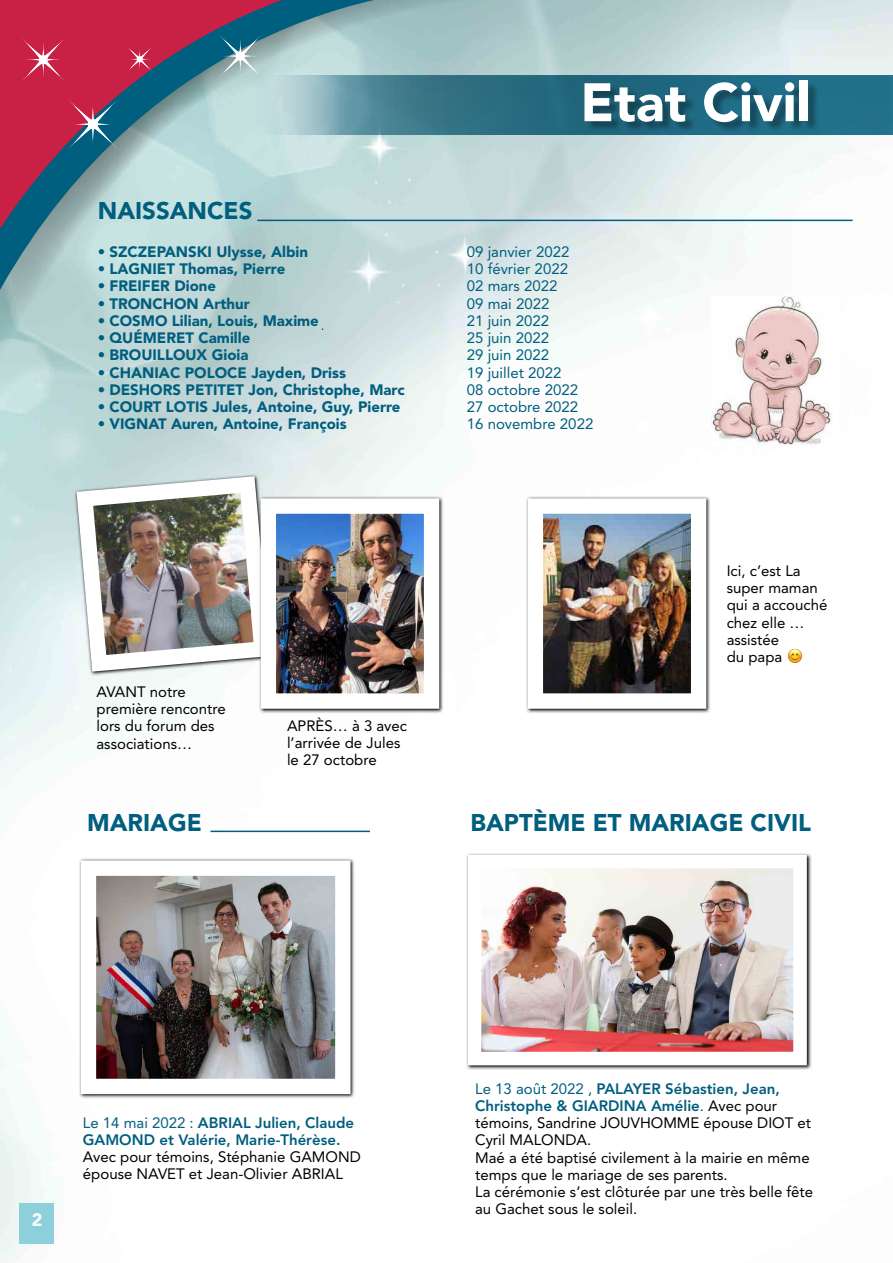
<style>
.page{position:relative;width:893px;height:1263px;background:#fff}
.page>*{position:absolute;margin:0;border:0;box-sizing:border-box;transform-origin:0 0}
.t1{font:900 53.55px "Avenir";color:#fff}
.t2{font:900 24px "Avenir";color:#005e7e}
.t3{font:900 18px "Avenir";color:#fbfbfb}
.t4{font:15px/17.2px "Avenir";color:#000}
.t5{font:900 15px "Avenir";color:#005e7e}
.t6{font:15px "Avenir";color:#005e7e}
.t7{font:800 15px/17.2px "Avenir";color:#005e7e}
.s1{font-weight:400}
.s2{color:#005e7e}
.s3{font-weight:800;color:#005e7e}
</style>
<div class="page">
<svg style="left:0;top:0;width:555px;height:427px"></svg>
<svg style="left:0;top:0;width:492px;height:341px;background:#c2d7d8"></svg>
<svg style="left:0;top:0;width:467px;height:321px;background:#abaab3"></svg>
<div style="left:20px;top:1204px;width:34px;height:34px;background:#8dd0db"></div>
<div style="left:20px;top:1209px;width:34px;height:34px;background:#8dd0db"></div>
<svg style="left:126px;top:46px;width:27px;height:27px"></svg>
<svg style="left:21px;top:38px;width:44px;height:44px;background:#ce3b5a"></svg>
<svg style="left:218px;top:34px;width:44px;height:44px;background:#6d9ca7"></svg>
<svg style="left:68px;top:99px;width:50px;height:50px;background:#695c79"></svg>
<hr style="left:210px;top:831px;width:160px;height:1px;background:#005e7e">
<svg style="left:79px;top:858px;width:276px;height:240px"></svg>
<img style="left:97px;top:876px;width:238px;height:202px">
<img style="left:68px;top:468px;width:210px;height:212px">
<svg style="left:259px;top:496px;width:185px;height:217px"></svg>
<img style="left:277px;top:514px;width:146px;height:179px">
<svg style="left:526px;top:496px;width:185px;height:217px"></svg>
<img style="left:544px;top:514px;width:146px;height:179px">
<svg style="left:466px;top:852px;width:345px;height:218px"></svg>
<img style="left:483px;top:870px;width:309px;height:180px">
<div style="left:468px;top:855px;width:339px;height:210px;border:14px solid #fff"></div>
<svg style="left:225px;top:75px;width:668px;height:60px;background:#508a9a"></svg>
<div style="left:586px;top:82px;width:233px;height:52px;background:#000;opacity:.33"></div>
<hr style="left:257px;top:220px;width:596px;height:1px;background:#005e7e">
<img style="left:711px;top:296px;width:122px;height:150px">
<h1 class="t1" style="left:580px;top:70px;width:232px">Etat Civil</h1>
<h2 class="t2" style="left:98px;top:196px;width:156px">NAISSANCES</h2>
<p class="t5" style="left:98px;top:242px;width:212px"><span class="s1">•</span> SZCZEPANSKI Ulysse, Albin</p>
<p class="t6" style="left:467px;top:243px;width:104px">09 janvier 2022</p>
<p class="t5" style="left:98px;top:260px;width:189px"><span class="s1">•</span> LAGNIET Thomas, Pierre</p>
<p class="t6" style="left:467px;top:260px;width:103px">10 février 2022</p>
<p class="t5" style="left:98px;top:277px;width:120px"><span class="s1">•</span> FREIFER Dione</p>
<p class="t6" style="left:467px;top:277px;width:92px">02 mars 2022</p>
<p class="t5" style="left:98px;top:294px;width:154px"><span class="s1">•</span> TRONCHON Arthur</p>
<p class="t6" style="left:467px;top:295px;width:84px">09 mai 2022</p>
<p class="t5" style="left:98px;top:311px;width:223px"><span class="s1">•</span> COSMO Lilian, Louis, Maxime</p>
<p class="t6" style="left:467px;top:312px;width:84px">21 juin 2022</p>
<p class="t5" style="left:98px;top:329px;width:154px"><span class="s1">•</span> QUÉMERET Camille</p>
<p class="t6" style="left:467px;top:329px;width:84px">25 juin 2022</p>
<p class="t5" style="left:98px;top:346px;width:152px"><span class="s1">•</span> BROUILLOUX Gioia</p>
<p class="t6" style="left:467px;top:346px;width:84px">29 juin 2022</p>
<p class="t5" style="left:98px;top:363px;width:250px"><span class="s1">•</span> CHANIAC POLOCE Jayden, Driss</p>
<p class="t6" style="left:467px;top:364px;width:96px">19 juillet 2022</p>
<p class="t5" style="left:98px;top:380px;width:308px"><span class="s1">•</span> DESHORS PETITET Jon, Christophe, Marc</p>
<p class="t6" style="left:467px;top:381px;width:113px">08 octobre 2022</p>
<p class="t5" style="left:98px;top:398px;width:304px"><span class="s1">•</span> COURT LOTIS Jules, Antoine, Guy, Pierre</p>
<p class="t6" style="left:467px;top:398px;width:113px">27 octobre 2022</p>
<p class="t5" style="left:98px;top:415px;width:250px"><span class="s1">•</span> VIGNAT Auren, Antoine, François</p>
<p class="t6" style="left:467px;top:415px;width:128px">16 novembre 2022</p>
<p class="t4" style="left:97px;top:683px;width:131px">AVANT notre première rencontre lors du forum des associations…</p>
<p class="t4" style="left:287px;top:717px;width:122px">APRÈS… à 3 avec l’arrivée de Jules le 27 octobre</p>
<p class="t4" style="left:727px;top:562px;width:102px">Ici, c’est La super maman qui a accouché chez elle … assistée<br>du papa</p>
<h2 class="t2" style="left:87px;top:808px;width:116px">MARIAGE</h2>
<h2 class="t2" style="left:471px;top:808px;width:342px">BAPTÈME ET MARIAGE CIVIL</h2>
<p class="t3" style="left:32px;top:1209px;width:12px">2</p>
<p class="t7" style="left:83px;top:1114px;width:273px"><span class="s1">Le 14 mai 2022 :</span> ABRIAL Julien, Claude<br>GAMOND et Valérie, Marie-Thérèse.</p>
<p class="t4" style="left:83px;top:1148px;width:279px">Avec pour témoins, Stéphanie GAMOND épouse NAVET et Jean-Olivier ABRIAL</p>
<p class="t4" style="left:475px;top:1080px;width:339px"><span class="s2">Le 13 août 2022 ,</span> <span class="s3">PALAYER Sébastien, Jean, Christophe &amp; GIARDINA Amélie</span><span class="s2">.</span> Avec pour témoins, Sandrine JOUVHOMME épouse DIOT et Cyril MALONDA.<br>Maé a été baptisé civilement à la mairie en même temps que le mariage de ses parents.<br>La cérémonie s’est clôturée par une très belle fête au Gachet sous le soleil.</p>
</div>
